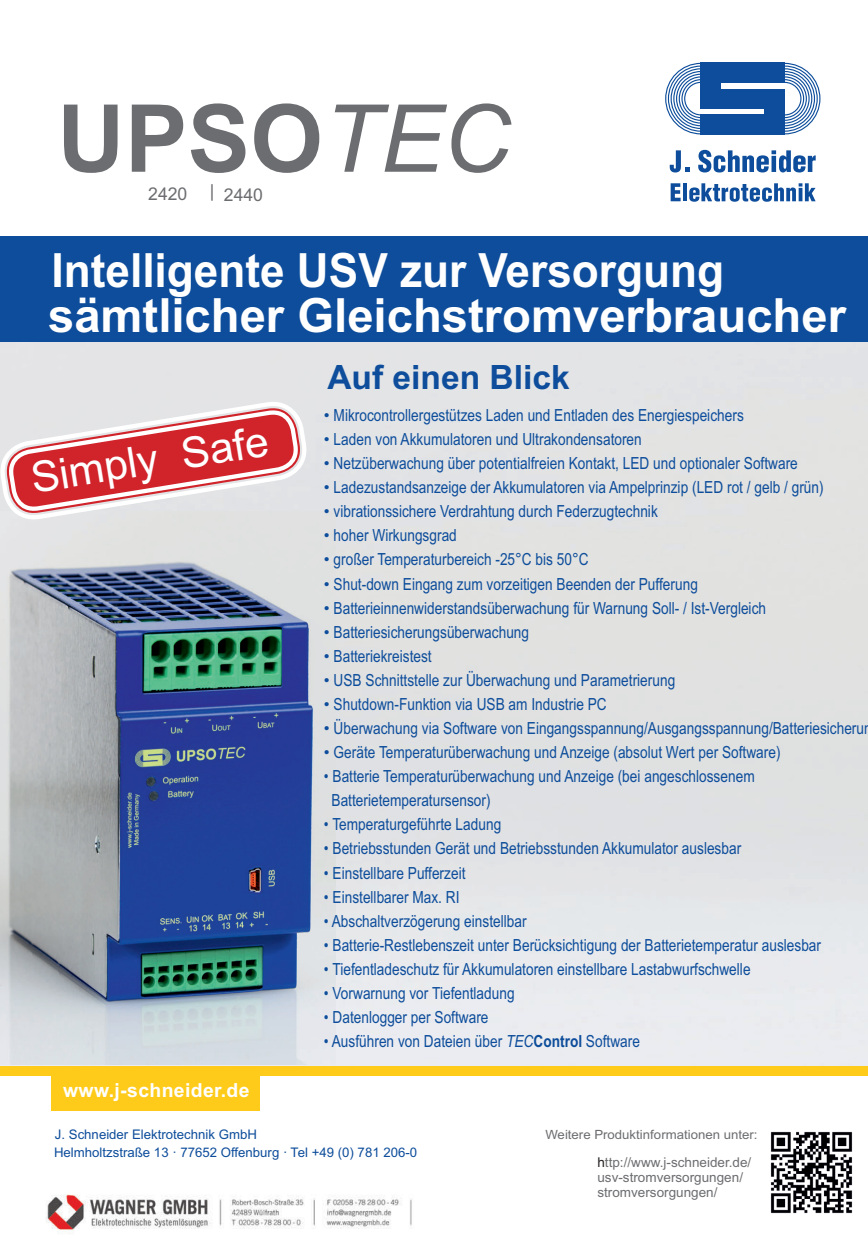
<style>
.page{position:relative;width:868px;height:1238px;background:#fff}
.page>*{position:absolute;margin:0;border:0;box-sizing:border-box;transform-origin:0 0}
.t1{font:700 93.75px "Arial";color:#6c6d70}
.t2{font:700 47.25px/45px "Arial";color:#fff;scale:.94 1}
.t3{font:42.75px "Arial";color:#fff}
.t4{font:700 33.45px "Arial";color:#0d4d9b}
.t5{font:700 19.35px "Arial";letter-spacing:.02em;color:#fff}
.t6{font:17.55px "Arial";color:#6c6d70}
.t7{font:16.65px/24px "Arial Narrow";color:#0d4d9b}
.t8{font:13.5px/15.1px "Arial";color:#6c6d70}
.t9{font:13.2px/18.1px "Arial";color:#0d4d9b}
.t10{font:12.75px "Arial";color:#6c6d70;scale:1.04 1}
.s1{font-weight:400;font-style:italic}
.s2{font-family:"Arial"}
.s3{font-style:italic}
.s4{font-weight:700}
.s5{color:#231f20}
</style>
<div class="page">
<div style="left:0;top:236px;width:867px;height:829px;background:#0d4d9b"></div>
<svg style="left:79px;top:1075px;width:788px;height:36px"></svg>
<div style="left:0;top:1065px;width:867px;height:10px;background:#fecb1b"></div>
<div style="left:52px;top:1072px;width:208px;height:38px;background:#fecb1b"></div>
<svg style="left:665px;top:63px;width:36px;height:71px"></svg>
<div style="left:700px;top:63px;width:84px;height:20px;background:#0d4d9b"></div>
<div style="left:700px;top:114px;width:84px;height:20px;background:#0d4d9b"></div>
<div style="left:700px;top:89px;width:84px;height:19px;background:#0d4d9b"></div>
<div style="left:700px;top:72px;width:20px;height:30px;background:#0d4d9b"></div>
<div style="left:764px;top:99px;width:20px;height:30px;background:#0d4d9b"></div>
<svg style="left:784px;top:63px;width:36px;height:71px"></svg>
<svg style="left:669px;top:150px;width:20px;height:22px"></svg>
<svg style="left:698px;top:150px;width:117px;height:22px"></svg>
<svg style="left:670px;top:183px;width:10px;height:18px"></svg>
<hr style="left:683px;top:183px;width:3px;height:18px;background:#0d4d9b">
<svg style="left:689px;top:183px;width:126px;height:19px"></svg>
<img style="left:770px;top:1131px;width:83px;height:83px">
<img style="left:0;top:343px;width:867px;height:722px">
<img style="left:0;top:511px;width:335px;height:553px">
<svg style="left:0;top:395px;width:313px;height:131px;background:#df9b9f"></svg>
<img style="left:45px;top:1194px;width:367px;height:40px">
<h1 class="t1" style="left:57px;top:103px;width:455px">UPSO<span class="s1">TEC</span></h1>
<p class="t6" style="left:148px;top:187px;width:41px">2420</p>
<p class="t6" style="left:210px;top:184px;width:6px">|</p>
<p class="t6" style="left:224px;top:188px;width:41px">2440</p>
<h2 class="t2" style="left:48px;top:252px;width:850px">Intelligente USV zur Versorgung sämtlicher Gleichstromverbraucher</h2>
<h3 class="t3" style="left:29px;top:462px;width:241px;rotate:-9deg">Simply Safe</h3>
<p class="t5" style="left:63px;top:1082px;width:188px">www.j-schneider.de</p>
<h3 class="t4" style="left:327px;top:365px;width:244px">Auf einen Blick</h3>
<p class="t7" style="left:324px;top:404px;width:421px"><span class="s2">•</span> Mikrocontrollergestützes Laden und Entladen des Energiespeichers</p>
<p class="t7" style="left:324px;top:429px;width:319px"><span class="s2">•</span> Laden von Akkumulatoren und Ultrakondensatoren</p>
<p class="t7" style="left:324px;top:453px;width:475px"><span class="s2">•</span> Netzüberwachung über potentialfreien Kontakt, LED und optionaler Software</p>
<p class="t7" style="left:324px;top:477px;width:501px"><span class="s2">•</span> Ladezustandsanzeige der Akkumulatoren via Ampelprinzip (LED rot / gelb / grün)</p>
<p class="t7" style="left:324px;top:501px;width:335px"><span class="s2">•</span> vibrationssichere Verdrahtung durch Federzugtechnik</p>
<p class="t7" style="left:324px;top:525px;width:134px"><span class="s2">•</span> hoher Wirkungsgrad</p>
<p class="t7" style="left:324px;top:549px;width:266px"><span class="s2">•</span> großer Temperaturbereich -25°C bis 50°C</p>
<p class="t7" style="left:324px;top:573px;width:375px"><span class="s2">•</span> Shut-down Eingang zum vorzeitigen Beenden der Pufferung</p>
<p class="t7" style="left:324px;top:597px;width:443px"><span class="s2">•</span> Batterieinnenwiderstandsüberwachung für Warnung Soll- / Ist-Vergleich</p>
<p class="t7" style="left:324px;top:621px;width:207px"><span class="s2">•</span> Batteriesicherungsüberwachung</p>
<p class="t7" style="left:324px;top:645px;width:109px"><span class="s2">•</span> Batteriekreistest</p>
<p class="t7" style="left:324px;top:669px;width:353px"><span class="s2">•</span> USB Schnittstelle zur Überwachung und Parametrierung</p>
<p class="t7" style="left:324px;top:693px;width:284px"><span class="s2">•</span> Shutdown-Funktion via USB am Industrie PC</p>
<p class="t7" style="left:324px;top:717px;width:549px"><span class="s2">•</span> Überwachung via Software von Eingangsspannung/Ausgangsspannung/Batteriesicherun</p>
<p class="t7" style="left:324px;top:741px;width:458px"><span class="s2">•</span> Geräte Temperaturüberwachung und Anzeige (absolut Wert per Software)</p>
<p class="t7" style="left:331px;top:765px;width:424px;text-indent:-8px">• Batterie Temperaturüberwachung und Anzeige (bei angeschlossenem<br>Batterietemperatursensor)</p>
<p class="t7" style="left:324px;top:814px;width:179px">• Temperaturgeführte Ladung</p>
<p class="t7" style="left:324px;top:838px;width:419px">• Betriebsstunden Gerät und Betriebsstunden Akkumulator auslesbar</p>
<p class="t7" style="left:324px;top:862px;width:143px">• Einstellbare Pufferzeit</p>
<p class="t7" style="left:324px;top:886px;width:137px">• Einstellbarer Max. RI</p>
<p class="t7" style="left:324px;top:910px;width:204px">• Abschaltverzögerung einstellbar</p>
<p class="t7" style="left:324px;top:934px;width:498px">• Batterie-Restlebenszeit unter Berücksichtigung der Batterietemperatur auslesbar</p>
<p class="t7" style="left:324px;top:958px;width:428px">• Tiefentladeschutz für Akkumulatoren einstellbare Lastabwurfschwelle</p>
<p class="t7" style="left:324px;top:982px;width:192px">• Vorwarnung vor Tiefentladung</p>
<p class="t7" style="left:324px;top:1006px;width:166px">• Datenlogger per Software</p>
<p class="t7" style="left:324px;top:1030px;width:317px">• Ausführen von Dateien über <span class="s3">TEC</span><span class="s4">Control</span> Software</p>
<p class="t9" style="left:54px;top:1126px;width:364px">J. Schneider Elektrotechnik GmbH<br>Helmholtzstraße 13 · 77652 Offenburg · Tel +49 (0) 781 206-0</p>
<p class="t10" style="left:545px;top:1129px;width:205px">Weitere Produktinformationen unter:</p>
<p class="t8" style="left:597px;top:1155px;width:155px"><span class="s5">h</span>ttp://www.j-schneider.de/ usv-stromversorgungen/ stromversorgungen/</p>
</div>
